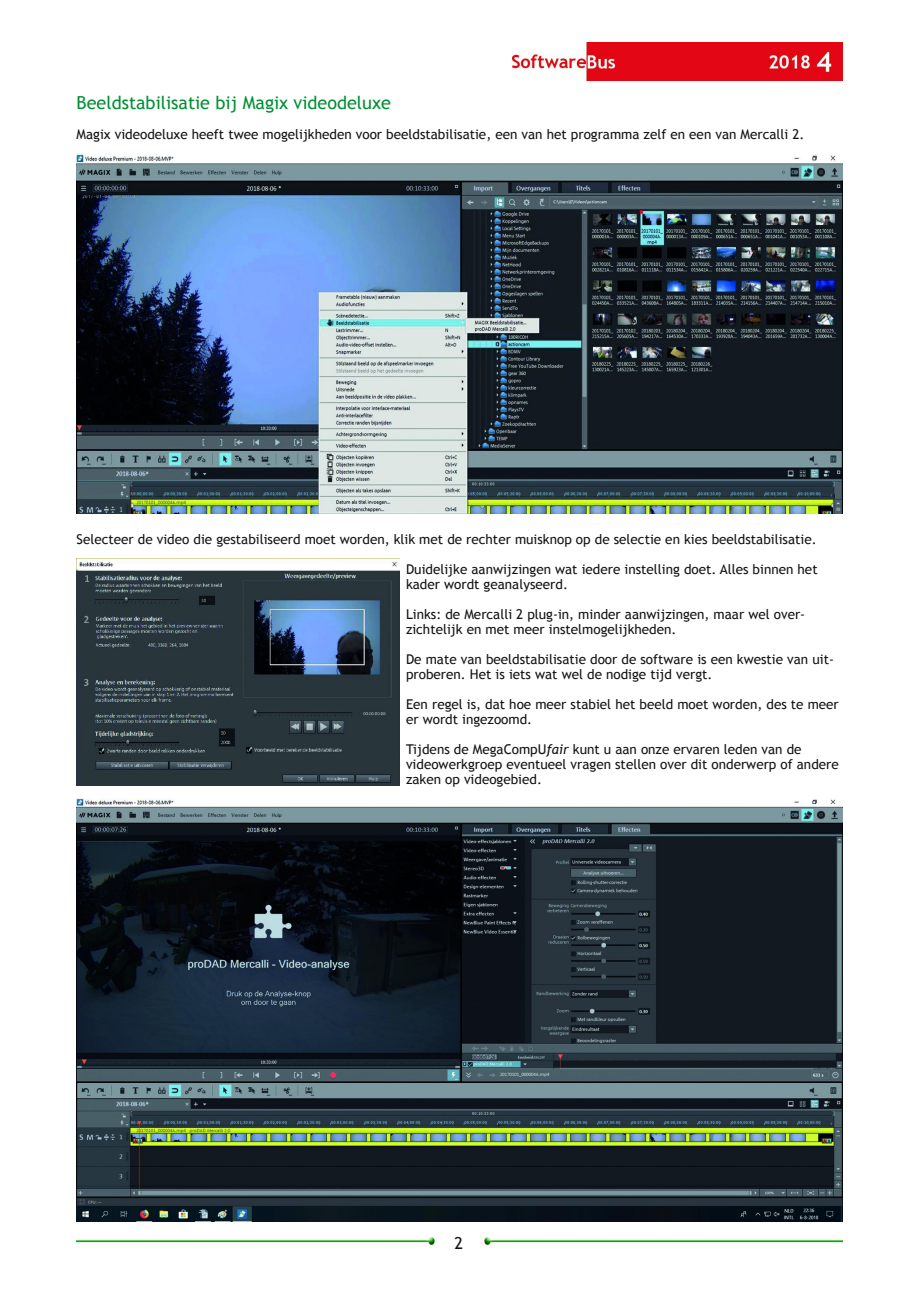
<style>
.page{position:relative;width:919px;height:1289px;background:#fff}
.page>*{position:absolute;margin:0;border:0;box-sizing:border-box;transform-origin:0 0}
.t1{font:18px "Trebuchet MS";color:#008f33}
.t2{font:16.5px "Trebuchet MS";color:#161413}
.t3{font:13.5px/15px "Trebuchet MS";color:#161413}
.s1{font-style:italic}
</style>
<div class="page">
<img style="left:512px;top:43px;width:330px;height:38px">
<img style="left:77px;top:1237px;width:358px;height:7px">
<img style="left:484px;top:1237px;width:358px;height:7px">
<img style="left:77px;top:798px;width:765px;height:423px">
<img style="left:77px;top:154px;width:765px;height:360px">
<img style="left:77px;top:558px;width:322px;height:227px">
<h1 class="t1" style="left:77px;top:92px;width:316px">Beeldstabilisatie bij Magix videodeluxe</h1>
<p class="t3" style="left:77px;top:126px;width:729px">Magix videodeluxe heeft twee mogelijkheden voor beeldstabilisatie, een van het programma zelf en een van Mercalli 2.</p>
<p class="t3" style="left:77px;top:531px;width:741px">Selecteer de video die gestabiliseerd moet worden, klik met de rechter muisknop op de selectie en kies beeldstabilisatie.</p>
<p class="t3" style="left:406px;top:561px;width:413px">Duidelijke aanwijzingen wat iedere instelling doet. Alles binnen het kader wordt geanalyseerd.</p>
<p class="t3" style="left:406px;top:606px;width:400px">Links: de Mercalli 2 plug‐in, minder aanwijzingen, maar wel over‐ zichtelijk en met meer instelmogelijkheden.</p>
<p class="t3" style="left:406px;top:651px;width:429px">De mate van beeldstabilisatie door de software is een kwestie van uit‐ proberen. Het is iets wat wel de nodige tijd vergt.</p>
<p class="t3" style="left:406px;top:696px;width:434px">Een regel is, dat hoe meer stabiel het beeld moet worden, des te meer er wordt ingezoomd.</p>
<p class="t3" style="left:406px;top:741px;width:434px">Tijdens de MegaCompU<span class="s1">fair</span> kunt u aan onze ervaren leden van de videowerkgroep eventueel vragen stellen over dit onderwerp of andere zaken op videogebied.</p>
<p class="t2" style="left:454px;top:1233px;width:10px">2</p>
</div>
